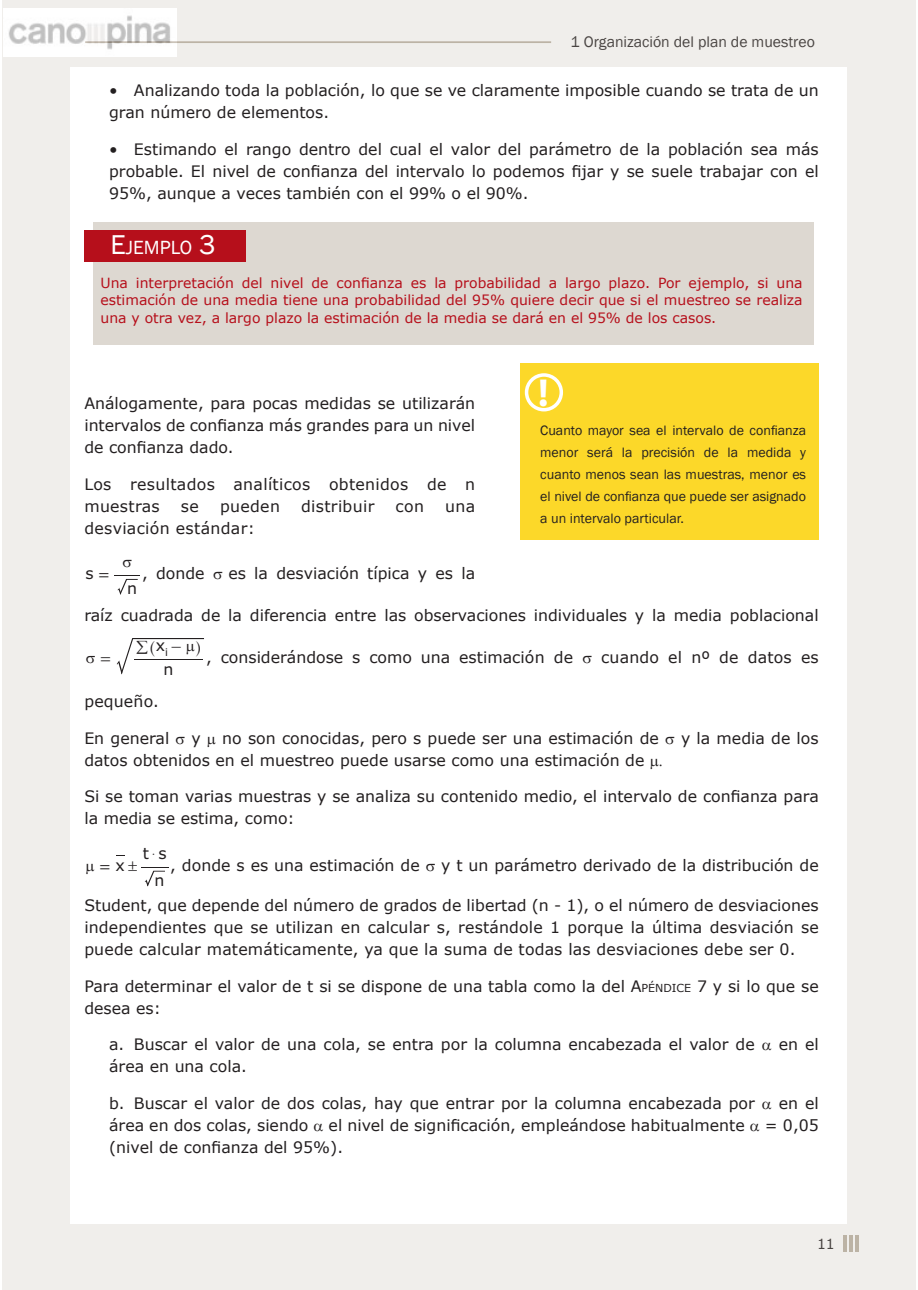
<style>
.page{position:relative;width:918px;height:1290px;background:#fff}
.page>*{position:absolute;margin:0;border:0;box-sizing:border-box;transform-origin:0 0}
.t1{font:700 39.2px "Myriad Pro";color:#fff}
.t2{font:19.6px "Franklin Gothic";color:#fff}
.t3{font:16.62px "MM Variable";color:#231f20}
.texto_normal{font:15.75px/21.9px "Verdana";color:#231f20}
.vineta1_sinversales{font:15.75px/21.9px "Verdana";color:#231f20}
.abc{font:15.75px "Verdana";color:#231f20}
.texto_normal-2{font:15.75px/21.9px "Verdana";letter-spacing:.02em;color:#231f20}
.t4{font:15.75px "Franklin Gothic";color:#231f20}
.t5{font:15.75px "MM Times Roman";color:#231f20}
.t6{font:15.75px "MM Binary";color:#231f20}
.t7{font:15.05px "MM Variable A";color:#231f20;scale:1.05 1}
.t8{font:14px/17.5px "Verdana";color:#b60f1b;text-align:justify}
.t9{font:14px/21.9px "Franklin Gothic";color:#231f20;text-align:justify}
.t10{font:14px "Verdana";color:#231f20}
.s1{font-size:28px}
.s2{font-family:"MM Times Roman"}
.s3{font-family:"Verdana";font-size:15.75px}
.s4{font-family:"MM Times Roman";font-size:15.75px}
.s5{font-family:"Verdana"}
.s6{font-family:"MM Binary"}
.s7{font-style:inherit}
.s8{font-size:11.03px}
</style>
<div class="page">
<div style="left:93px;top:222px;width:721px;height:122px;background:#ddd8d1"></div>
<div style="left:84px;top:230px;width:161px;height:32px;background:#b60f1b"></div>
<div style="left:520px;top:363px;width:299px;height:177px;background:#fcd829"></div>
<div style="left:525px;top:373px;width:38px;height:38px;border:4px solid #fff;border-radius:50%"></div>
<svg style="left:115px;top:575px;width:25px;height:20px"></svg>
<svg style="left:141px;top:867px;width:27px;height:19px"></svg>
<div style="left:3px;top:0;width:66px;height:1290px;background:#f0eeeb"></div>
<div style="left:847px;top:0;width:68px;height:1290px;background:#f0eeeb"></div>
<div style="left:38px;top:0;width:862px;height:67px;background:#f0eeeb"></div>
<div style="left:16px;top:1224px;width:862px;height:66px;background:#f0eeeb"></div>
<img style="left:3px;top:8px;width:173px;height:48px">
<svg style="left:117px;top:638px;width:87px;height:36px"></svg>
<p class="t4" style="left:570px;top:32px;width:246px">1 Organización del plan de muestreo</p>
<p class="vineta1_sinversales" style="left:109px;top:80px;width:711px">• Analizando toda la población, lo que se ve claramente imposible cuando se trata de un gran número de elementos.</p>
<p class="vineta1_sinversales" style="left:109px;top:138px;width:711px;text-align:justify">• Estimando el rango dentro del cual el valor del parámetro de la población sea más probable. El nivel de confianza del intervalo lo podemos fijar y se suele trabajar con el 95%, aunque a veces también con el 99% o el 90%.</p>
<p class="t2" style="left:110px;top:235px;width:107px"><span class="s1">E</span>JEMPLO <span class="s1">3</span></p>
<p class="t8" style="left:100px;top:274px;width:703px">Una interpretación del nivel de confianza es la probabilidad a largo plazo. Por ejemplo, si una estimación de una media tiene una probabilidad del 95% quiere decir que si el muestreo se realiza una y otra vez, a largo plazo la estimación de la media se dará en el 95% de los casos.</p>
<p class="t1" style="left:538px;top:367px;width:12px">!</p>
<p class="t9" style="left:540px;top:420px;width:267px">Cuanto mayor sea el intervalo de confianza menor será la precisión de la medida y cuanto menos sean las muestras, menor es el nivel de confianza que puede ser asignado a un intervalo particular.</p>
<p class="texto_normal" style="left:84px;top:393px;width:392px;text-align:justify">Análogamente, para pocas medidas se utilizarán intervalos de confianza más grandes para un nivel de confianza dado.</p>
<p class="texto_normal-2" style="left:84px;top:473px;width:392px">Los resultados analíticos obtenidos de n muestras</p>
<p class="texto_normal" style="left:181px;top:495px;width:19px">se</p>
<p class="texto_normal" style="left:220px;top:495px;width:61px">pueden</p>
<p class="texto_normal-2" style="left:301px;top:495px;width:75px">distribuir</p>
<p class="texto_normal" style="left:396px;top:495px;width:30px">con</p>
<p class="texto_normal" style="left:445px;top:495px;width:32px">una</p>
<p class="texto_normal-2" style="left:84px;top:517px;width:172px">desviación estándar:</p>
<p class="texto_normal" style="left:85px;top:562px;width:26px">s <span class="s2">=</span></p>
<p class="texto_normal" style="left:127px;top:577px;width:11px">n</p>
<p class="texto_normal" style="left:142px;top:562px;width:334px">, donde ▲ es la desviación típica y es la</p>
<p class="texto_normal" style="left:84px;top:604px;width:736px">raíz cuadrada de la diferencia entre las observaciones individuales y la media poblacional</p>
<p class="t5" style="left:99px;top:652px;width:14px">=</p>
<p class="t3" style="left:136px;top:636px;width:48px">/<sub>^</sub><span class="s3">x</span><sub>i</sub> <span class="s4">-</span></p>
<p class="texto_normal" style="left:163px;top:658px;width:11px">n</p>
<p class="t7" style="left:195px;top:641px;width:7px">h</p>
<p class="texto_normal" style="left:206px;top:646px;width:614px">, considerándose s como una estimación de ▲ cuando el nº de datos es</p>
<p class="texto_normal" style="left:84px;top:690px;width:76px">pequeño.</p>
<p class="texto_normal" style="left:84px;top:727px;width:118px">En general ▲ y</p>
<p class="texto_normal" style="left:84px;top:727px;width:736px;text-indent:138px">no son conocidas, pero s puede ser una estimación de ▲ y la media de los datos obtenidos en el muestreo puede usarse como una estimación de</p>
<p class="texto_normal" style="left:84px;top:785px;width:736px">Si se toman varias muestras y se analiza su contenido medio, el intervalo de confianza para la media se estima, como:</p>
<p class="t5" style="left:99px;top:860px;width:40px">=<span class="s5">x</span><span class="s6">!</span></p>
<p class="texto_normal" style="left:154px;top:869px;width:11px">n</p>
<p class="texto_normal" style="left:143px;top:842px;width:25px">t s</p>
<p class="t6" style="left:152px;top:847px;width:4px">$</p>
<p class="texto_normal" style="left:170px;top:854px;width:650px">, donde s es una estimación de ▲ y t un parámetro derivado de la distribución de</p>
<p class="texto_normal" style="left:84px;top:894px;width:736px;text-align:justify">Student, que depende del número de grados de libertad (n - 1), o el número de desviaciones independientes que se utilizan en calcular s, restándole 1 porque la última desviación se puede calcular matemáticamente, ya que la suma de todas las desviaciones debe ser 0.</p>
<p class="texto_normal" style="left:84px;top:975px;width:736px">Para determinar el valor de t si se dispone de una tabla como la del <span class="s7">A</span><span class="s8">PÉNDICE</span> <span class="s7">7</span> y si lo que se desea es:</p>
<p class="abc" style="left:109px;top:1034px;width:647px">a. Buscar el valor de una cola, se entra por la columna encabezada el valor de</p>
<p class="abc" style="left:778px;top:1034px;width:42px">en el</p>
<p class="abc" style="left:109px;top:1056px;width:139px">área en una cola.</p>
<p class="abc" style="left:109px;top:1092px;width:647px">b. Buscar el valor de dos colas, hay que entrar por la columna encabezada por</p>
<p class="abc" style="left:778px;top:1092px;width:42px">en el</p>
<p class="abc" style="left:109px;top:1114px;width:201px">área en dos colas, siendo</p>
<p class="abc" style="left:329px;top:1114px;width:418px">el nivel de significación, empleándose habitualmente</p>
<p class="abc" style="left:765px;top:1114px;width:55px">= 0,05</p>
<p class="abc" style="left:109px;top:1136px;width:235px">(nivel de confianza del 95%).</p>
<p class="t10" style="left:817px;top:1234px;width:19px">11</p>
</div>
